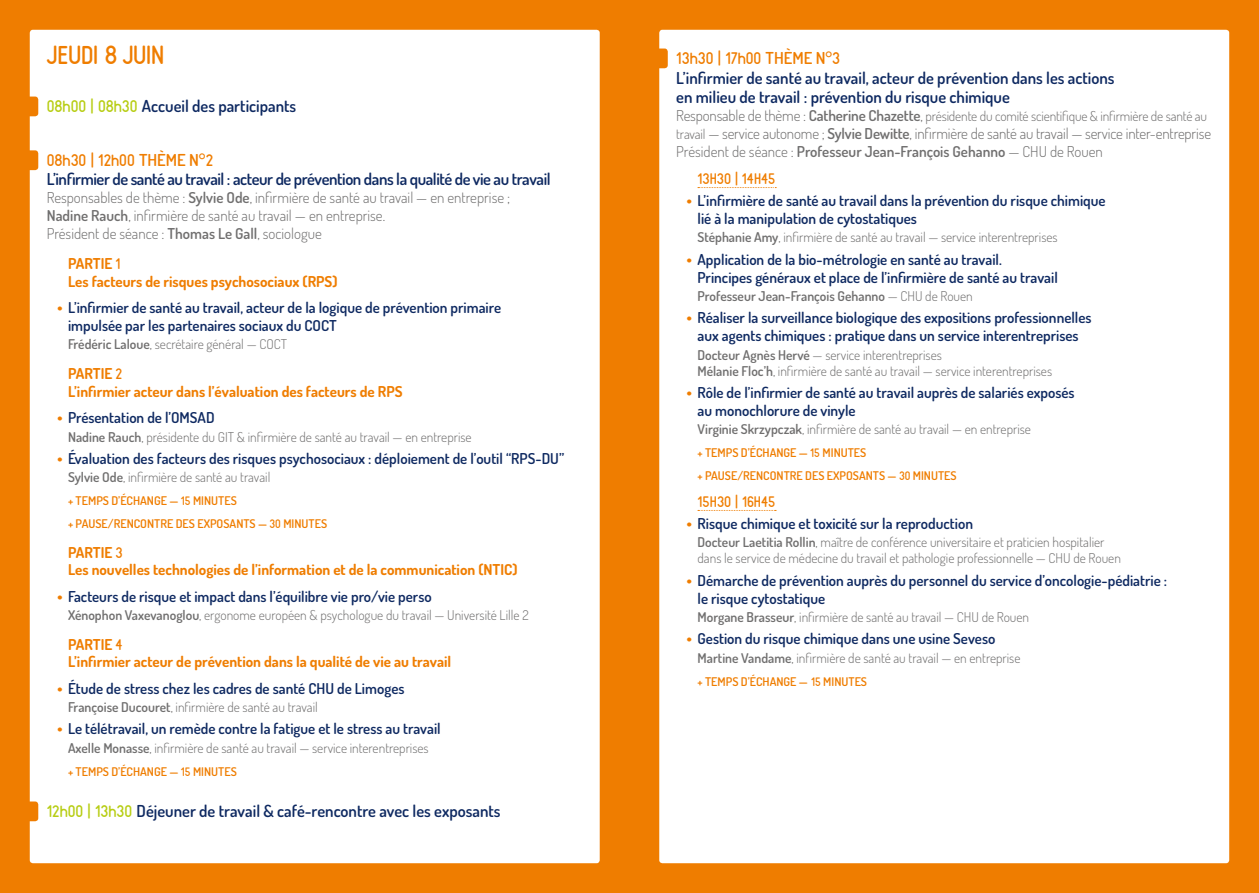
<style>
.page{position:relative;width:1259px;height:893px;background:#ef7d00}
.page>*{position:absolute;margin:0;border:0;box-sizing:border-box;transform-origin:0 0}
.t1{font:700 25.65px "Reef";color:#ef7d00}
.t2{font:600 16.5px/19.8px "Dosis";color:#0e2961}
.t3{font:600 16.5px "Dosis";letter-spacing:-.025em;color:#0e2961}
.t4{font:700 16.5px "Reef";color:#ef7d00}
.t5{font:600 15px/18px "Dosis";color:#0e2961}
.t6{font:300 15px/18px "Dosis";color:#706f6f}
.t7{font:700 15px/17.2px "Dosis";color:#ef7d00}
.t8{font:700 15px "Reef";color:#ef7d00}
.t9{font:300 13.5px/16.2px "Dosis";color:#706f6f}
.t10{font:600 13.5px "Dosis";color:#706f6f}
.t11{font:600 12px/23px "Dosis";color:#ef7d00}
.s1{font-family:"Reef";font-weight:700;color:#b7cd14}
.s2{font-family:"Dosis";font-weight:600}
.s3{font-weight:600}
.s4{font-family:"Reef"}
.s5{font-weight:800;color:#ef7d00}
.s6{font-family:"Reef";font-weight:700}
.s7{font-size:15px}
.s8{font-weight:600;font-size:15px}
.s9{font-size:13.5px}
.s10{font-weight:300}
</style>
<div class="page">
<div style="left:30px;top:30px;width:570px;height:833px;background:#fff;border-radius:3px"></div>
<div style="left:659px;top:30px;width:570px;height:833px;background:#fff;border-radius:3px"></div>
<div style="left:19px;top:97px;width:19px;height:19px;background:#ef7d00;border-radius:3px"></div>
<div style="left:19px;top:150px;width:19px;height:20px;background:#ef7d00;border-radius:3px"></div>
<div style="left:19px;top:801px;width:19px;height:20px;background:#ef7d00;border-radius:3px"></div>
<svg style="left:698px;top:187px;width:78px;height:1px"></svg>
<svg style="left:698px;top:510px;width:78px;height:1px"></svg>
<div style="left:648px;top:49px;width:20px;height:19px;background:#ef7d00;border-radius:3px"></div>
<h1 class="t1" style="left:47px;top:39px;width:119px">JEUDI 8 JUIN</h1>
<p class="t2" style="left:47px;top:95px;width:251px"><span class="s1">08h00 | 08h30</span> Accueil des participants</p>
<p class="t4" style="left:47px;top:149px;width:168px">08h30 | 12h00 <span class="s2">THÈME N°</span>2</p>
<p class="t3" style="left:47px;top:169px;width:505px">L’infirmier de santé au travail : acteur de prévention dans la qualité de vie au travail</p>
<p class="t6" style="left:47px;top:188px;width:465px">Responsables de thème : <span class="s3">Sylvie Ode</span>, infirmière de santé au travail — en entreprise ;<br><span class="s3">Nadine Rauch</span>, infirmière de santé au travail — en entreprise.<br>Président de séance : <span class="s3">Thomas Le Gall</span>, sociologue</p>
<p class="t7" style="left:68px;top:255px;width:271px">PARTIE <span class="s4">1<br></span>Les facteurs de risques psychosociaux (RPS)</p>
<p class="t5" style="left:68px;top:298px;width:435px;text-indent:-11px"><span class="s5">•</span> L’infirmier de santé au travail, acteur de la logique de prévention primaire impulsée par les partenaires sociaux du COCT</p>
<p class="t9" style="left:68px;top:336px;width:220px"><span class="s3">Frédéric Laloue</span>, secrétaire général — COCT</p>
<p class="t7" style="left:68px;top:365px;width:336px">PARTIE <span class="s4">2<br></span>L’infirmier acteur dans l’évaluation des facteurs de RPS</p>
<p class="t5" style="left:57px;top:408px;width:159px"><span class="s5">•</span> Présentation de l’OMSAD</p>
<p class="t9" style="left:68px;top:428px;width:405px"><span class="s3">Nadine Rauch</span>, présidente du GIT &amp; infirmière de santé au travail — en entreprise</p>
<p class="t5" style="left:57px;top:449px;width:508px"><span class="s5">•</span> Évaluation des facteurs des risques psychosociaux : déploiement de l’outil “RPS-DU”</p>
<p class="t9" style="left:68px;top:469px;width:204px"><span class="s3">Sylvie Ode</span>, infirmière de santé au travail</p>
<p class="t11" style="left:68px;top:489px;width:261px">+ TEMPS D’ÉCHANGE — <span class="s6">15</span> MINUTES<br>+ PAUSE/RENCONTRE DES EXPOSANTS — <span class="s6">30</span> MINUTES</p>
<p class="t7" style="left:68px;top:543px;width:451px">PARTIE <span class="s4">3<br></span>Les nouvelles technologies de l’information et de la communication (NTIC)</p>
<p class="t5" style="left:57px;top:587px;width:376px"><span class="s5">•</span> Facteurs de risque et impact dans l’équilibre vie pro/vie perso</p>
<p class="t9" style="left:68px;top:607px;width:462px"><span class="s3">Xénophon Vaxevanoglou</span>, ergonome européen &amp; psychologue du travail — Université Lille 2</p>
<p class="t7" style="left:68px;top:636px;width:385px">PARTIE <span class="s4">4<br></span>L’infirmier acteur de prévention dans la qualité de vie au travail</p>
<p class="t5" style="left:57px;top:679px;width:349px"><span class="s5">•</span> Étude de stress chez les cadres de santé CHU de Limoges</p>
<p class="t9" style="left:68px;top:699px;width:251px"><span class="s3">Françoise Ducouret</span>, infirmière de santé au travail</p>
<p class="t5" style="left:57px;top:719px;width:385px"><span class="s5">•</span> Le télétravail, un remède contre la fatigue et le stress au travail</p>
<p class="t9" style="left:68px;top:739px;width:362px"><span class="s3">Axelle Monasse</span>, infirmière de santé au travail — service interentreprises</p>
<p class="t11" style="left:68px;top:759px;width:170px">+ TEMPS D’ÉCHANGE — <span class="s6">15</span> MINUTES</p>
<p class="t2" style="left:47px;top:800px;width:455px"><span class="s1">12h00 | 13h30</span> Déjeuner de travail &amp; café-rencontre avec les exposants</p>
<p class="t4" style="left:676px;top:47px;width:165px">13h30 | 17h00 <span class="s2">THÈME N°</span>3</p>
<p class="t2" style="left:676px;top:67px;width:440px">L’infirmier de santé au travail, acteur de prévention dans les actions en milieu de travail : prévention du risque chimique</p>
<p class="t9" style="left:676px;top:108px;width:532px"><span class="s7">Responsable de thème :</span> <span class="s8">Catherine Chazette</span><span class="s7">,</span> présidente du comité scientifique &amp; infirmière de santé au</p>
<p class="t6" style="left:676px;top:124px;width:536px"><span class="s9">travail</span> — service autonome ; <span class="s3">Sylvie Dewitte</span>, infirmière de santé au travail — service inter‑entreprise<br>Président de séance : <span class="s3">Professeur Jean-François Gehanno</span> — CHU de Rouen</p>
<p class="t8" style="left:697px;top:169px;width:80px">13H30 | 14H45</p>
<p class="t5" style="left:697px;top:191px;width:410px;text-indent:-11px"><span class="s5">•</span> L’infirmière de santé au travail dans la prévention du risque chimique lié à la manipulation de cytostatiques</p>
<p class="t9" style="left:697px;top:229px;width:362px"><span class="s3">Stéphanie Amy</span>, infirmière de santé au travail — service interentreprises</p>
<p class="t5" style="left:697px;top:250px;width:362px;text-indent:-11px"><span class="s5">•</span> Application de la bio-métrologie en santé au travail.<br>Principes généraux et place de l’infirmière de santé au travail</p>
<p class="t10" style="left:697px;top:287px;width:277px">Professeur Jean-François Gehanno <span class="s10">— CHU de Rouen</span></p>
<p class="t5" style="left:687px;top:308px;width:406px;text-align:center"><span class="s5">•</span> Réaliser la surveillance biologique des expositions professionnelles aux agents chimiques : pratique dans un service interentreprises</p>
<p class="t9" style="left:697px;top:346px;width:356px"><span class="s3">Docteur Agnès Hervé</span> — service interentreprises<br><span class="s3">Mélanie Floc’h</span>, infirmière de santé au travail — service interentreprises</p>
<p class="t5" style="left:697px;top:383px;width:378px;text-indent:-11px"><span class="s5">•</span> Rôle de l’infirmier de santé au travail auprès de salariés exposés au monochlorure de vinyle</p>
<p class="t9" style="left:697px;top:421px;width:335px"><span class="s3">Virginie Skrzypczak</span>, infirmière de santé au travail — en entreprise</p>
<p class="t11" style="left:697px;top:441px;width:261px">+ TEMPS D’ÉCHANGE — <span class="s6">15</span> MINUTES<br>+ PAUSE/RENCONTRE DES EXPOSANTS — <span class="s6">30</span> MINUTES</p>
<p class="t8" style="left:697px;top:492px;width:79px">15H30 | 16H45</p>
<p class="t5" style="left:687px;top:514px;width:288px"><span class="s5">•</span> Risque chimique et toxicité sur la reproduction</p>
<p class="t9" style="left:697px;top:534px;width:425px"><span class="s3">Docteur Laetitia Rollin</span>, maître de conférence universitaire et praticien hospitalier dans le service de médecine du travail et pathologie professionnelle — CHU de Rouen</p>
<p class="t5" style="left:697px;top:571px;width:471px;text-indent:-11px"><span class="s5">•</span> Démarche de prévention auprès du personnel du service d’oncologie-pédiatrie : le risque cytostatique</p>
<p class="t9" style="left:697px;top:609px;width:333px"><span class="s3">Morgane Brasseur</span>, infirmière de santé au travail — CHU de Rouen</p>
<p class="t5" style="left:687px;top:629px;width:310px"><span class="s5">•</span> Gestion du risque chimique dans une usine Seveso</p>
<p class="t9" style="left:697px;top:649px;width:324px"><span class="s3">Martine Vandame</span>, infirmière de santé au travail — en entreprise</p>
<p class="t11" style="left:697px;top:669px;width:171px">+ TEMPS D’ÉCHANGE — <span class="s6">15</span> MINUTES</p>
</div>
